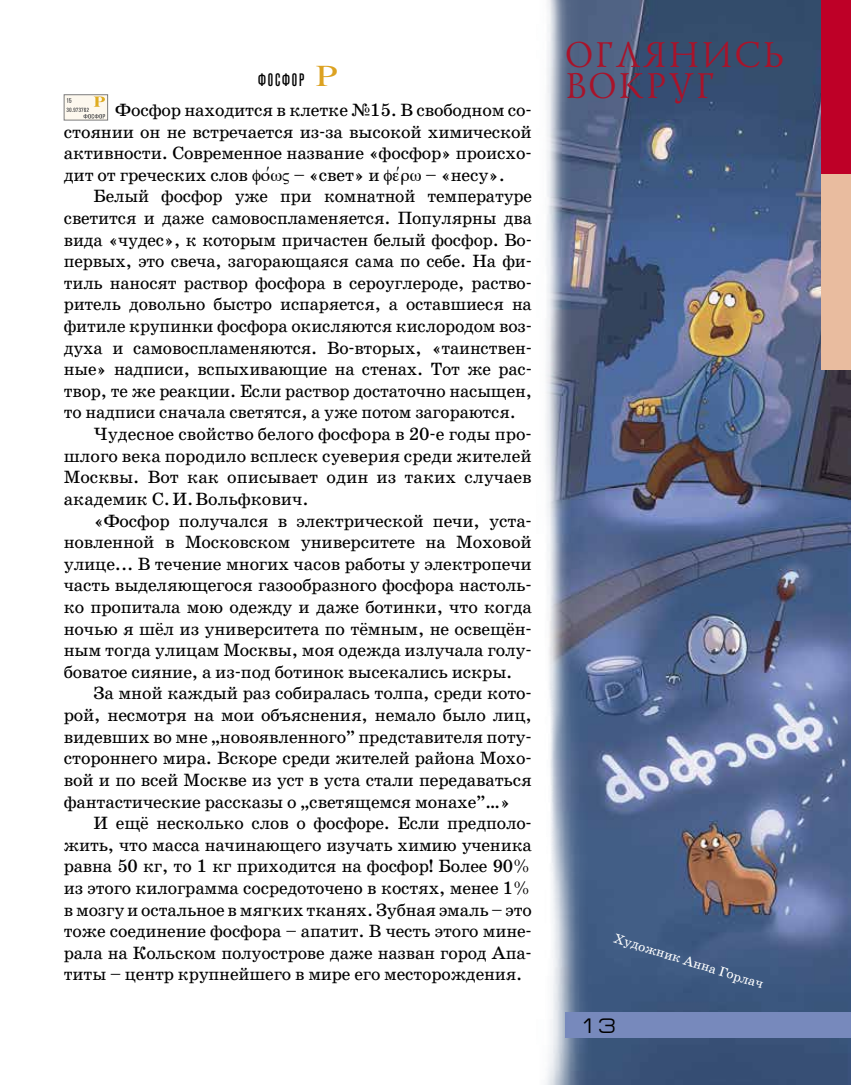
<style>
.page{position:relative;width:851px;height:1085px;background:#fff}
.page>*{position:absolute;margin:0;border:0;box-sizing:border-box;transform-origin:0 0}
.t1{font:36.6px/31px "Lazurski C";letter-spacing:.08em;color:#a9132a}
.t2{font:21px "Europe Ext";color:#000}
.t3{font:18px/21.6px "School Book C";letter-spacing:-.01em;color:#000;text-align:justify}
.t4{font:18px "Reforma Grotesk Medium C";letter-spacing:.1em;color:#000}
.t5{font:13.5px "School Book AC";color:#fff}
.s1{font-family:"Times";font-size:30px;color:#dca221}
</style>
<div class="page">
<img style="left:546px;top:0;width:304px;height:1084px">
<div style="left:566px;top:1012px;width:284px;height:25px;background:#7789bc"></div>
<div style="left:64px;top:94px;width:44px;height:26px;background:#fdf8ee;border:1px solid #7c7c7c"></div>
<svg style="left:66px;top:96px;width:39px;height:23px"></svg>
<div style="left:821px;top:0;width:29px;height:174px;background:#be0027"></div>
<div style="left:821px;top:174px;width:29px;height:196px;background:#e9bc9f"></div>
<p class="t4" style="left:258px;top:71px;width:81px">ФОСФОР <span class="s1">P</span></p>
<p class="t3" style="left:64px;top:99px;width:469px;text-indent:51px">Фосфор находится в клетке №15. В свободном со&shy;стоянии он не встречается из-за высокой химической активности. Современное название «фосфор» происхо&shy;дит от греческих слов</p>
<p class="t3" style="left:294px;top:164px;width:87px">– «свет» и</p>
<p class="t3" style="left:425px;top:164px;width:81px">– «несу».</p>
<p class="t3" style="left:94px;top:186px;width:439px">Белый фосфор уже при комнатной температуре</p>
<p class="t3" style="left:64px;top:207px;width:469px">светится и даже самовоспламеняется. Популярны два</p>
<p class="t3" style="left:64px;top:229px;width:469px">вида «чудес», к которым причастен белый фосфор. Во-</p>
<p class="t3" style="left:64px;top:250px;width:469px">первых, это свеча, загорающаяся сама по себе. На фи-</p>
<p class="t3" style="left:64px;top:272px;width:469px">тиль наносят раствор фосфора в сероуглероде, раство-</p>
<p class="t3" style="left:64px;top:294px;width:469px">ритель довольно быстро испаряется, а оставшиеся на</p>
<p class="t3" style="left:64px;top:315px;width:469px">фитиле крупинки фосфора окисляются кислородом воз-</p>
<p class="t3" style="left:64px;top:337px;width:469px">духа и самовоспламеняются. Во-вторых, «таинствен-</p>
<p class="t3" style="left:64px;top:358px;width:469px">ные» надписи, вспыхивающие на стенах. Тот же рас-</p>
<p class="t3" style="left:64px;top:380px;width:469px">твор, те же реакции. Если раствор достаточно насыщен,</p>
<p class="t3" style="left:64px;top:402px;width:453px">то надписи сначала светятся, а уже потом загораются.</p>
<p class="t3" style="left:94px;top:423px;width:439px">Чудесное свойство белого фосфора в 20-е годы про-</p>
<p class="t3" style="left:64px;top:445px;width:469px">шлого века породило всплеск суеверия среди жителей</p>
<p class="t3" style="left:64px;top:466px;width:469px">Москвы. Вот как описывает один из таких случаев</p>
<p class="t3" style="left:64px;top:488px;width:246px">академик С.И.Вольфкович.</p>
<p class="t3" style="left:94px;top:510px;width:439px">«Фосфор получался в электрической печи, уста-</p>
<p class="t3" style="left:64px;top:531px;width:469px">новленной в Московском университете на Моховой</p>
<p class="t3" style="left:64px;top:553px;width:469px">улице... В течение многих часов работы у электропечи</p>
<p class="t3" style="left:64px;top:574px;width:469px">часть выделяющегося газообразного фосфора настоль-</p>
<p class="t3" style="left:64px;top:596px;width:469px">ко пропитала мою одежду и даже ботинки, что когда</p>
<p class="t3" style="left:64px;top:618px;width:469px">ночью я шёл из университета по тёмным, не освещён-</p>
<p class="t3" style="left:64px;top:639px;width:469px">ным тогда улицам Москвы, моя одежда излучала голу-</p>
<p class="t3" style="left:64px;top:661px;width:450px">боватое сияние, а из-под ботинок высекались искры.</p>
<p class="t3" style="left:94px;top:682px;width:439px">За мной каждый раз собиралась толпа, среди кото-</p>
<p class="t3" style="left:64px;top:704px;width:469px">рой, несмотря на мои объяснения, немало было лиц,</p>
<p class="t3" style="left:64px;top:726px;width:469px">видевших во мне „новоявленного” представителя поту-</p>
<p class="t3" style="left:64px;top:747px;width:469px">стороннего мира. Вскоре среди жителей района Мохо-</p>
<p class="t3" style="left:64px;top:769px;width:469px">вой и по всей Москве из уст в уста стали передаваться</p>
<p class="t3" style="left:64px;top:790px;width:448px">фантастические рассказы о „светящемся монахе”…»</p>
<p class="t3" style="left:94px;top:812px;width:439px">И ещё несколько слов о фосфоре. Если предполо-</p>
<p class="t3" style="left:64px;top:834px;width:469px">жить, что масса начинающего изучать химию ученика</p>
<p class="t3" style="left:64px;top:855px;width:469px">равна 50 кг, то 1 кг приходится на фосфор! Более 90%</p>
<p class="t3" style="left:64px;top:877px;width:469px">из этого килограмма сосредоточено в костях, менее 1%</p>
<p class="t3" style="left:64px;top:898px;width:469px">в мозгу и остальное в мягких тканях. Зубная эмаль – это</p>
<p class="t3" style="left:64px;top:920px;width:469px">тоже соединение фосфора – апатит. В честь этого мине-</p>
<p class="t3" style="left:64px;top:942px;width:469px">рала на Кольском полуострове даже назван город Апа-</p>
<p class="t3" style="left:64px;top:963px;width:460px">титы – центр крупнейшего в мире его месторождения.</p>
<h1 class="t1" style="left:563px;top:38px;width:220px">ОГЛЯНИСЬ<br>ВОКРУГ</h1>
<p class="t5" style="left:616px;top:929px;width:158px;rotate:18deg">Художник Анна Горлач</p>
<p class="t2" style="left:579px;top:1013px;width:38px">13</p>
</div>
